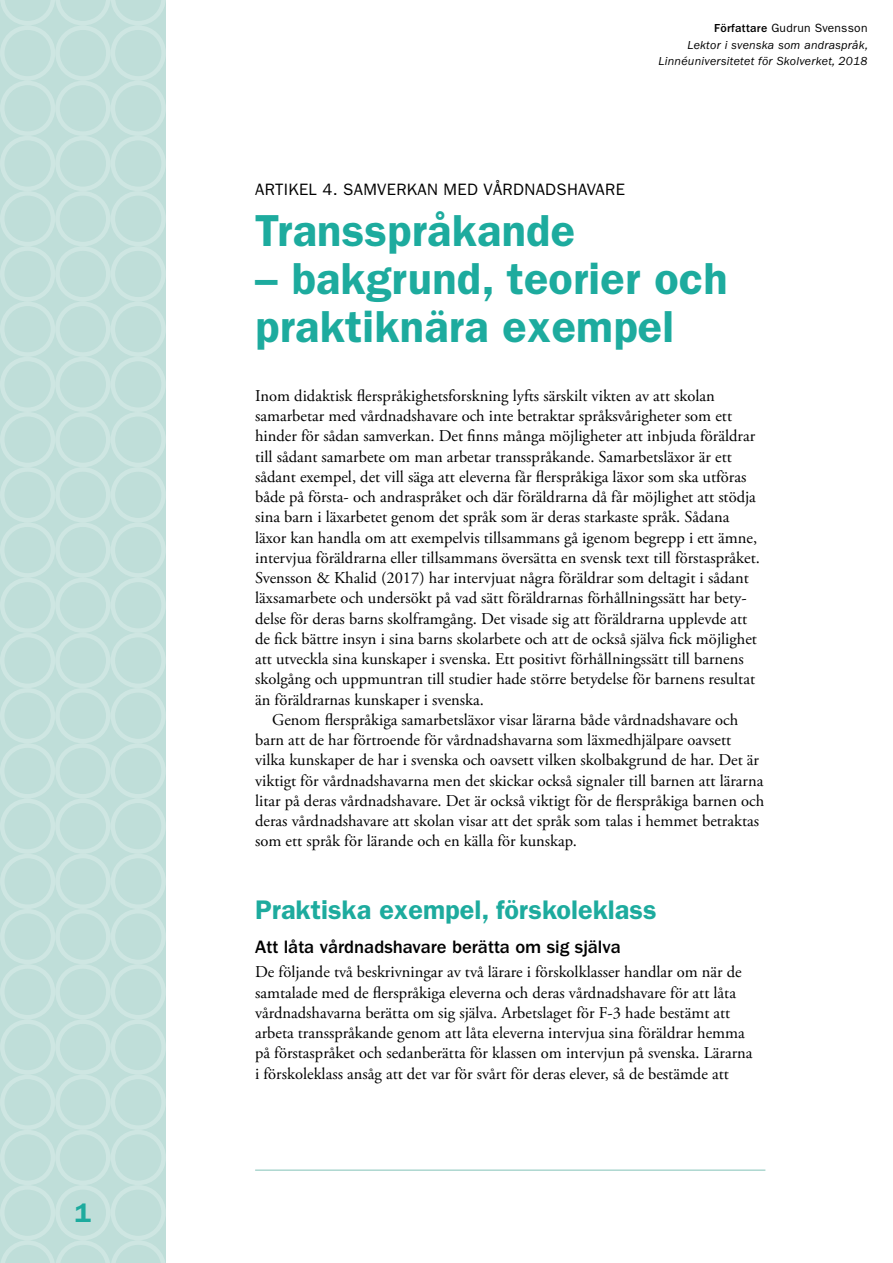
<style>
.page{position:relative;width:893px;height:1263px;background:#fff}
.page>*{position:absolute;margin:0;border:0;box-sizing:border-box;transform-origin:0 0}
.t1{font:600 45px/48px "Franklin Gothic LT";letter-spacing:.005em;color:#1dab9e}
.t2{font:600 27px "Franklin Gothic LT";color:#1dab9e}
.t3{font:500 18.6px "Franklin Gothic LT";color:#000}
.t4{font:16.5px/20.2px "Adobe Garamond Pro";color:#000}
.t5{font:16.5px "Franklin Gothic LT";letter-spacing:.02em;color:#000}
.t6{font:italic 12px/16.5px "Franklin Gothic LT";letter-spacing:.02em;color:#000;text-align:right}
.s1{font-weight:500;font-style:normal}
.s2{font-style:normal}
</style>
<div class="page">
<hr style="left:255px;top:1169px;width:510px;height:2px;background:#acd6cf">
<div style="left:0;top:0;width:166px;height:1263px;background:#bfded9"></div>
<div style="left:0;top:412px;width:55px;height:55px;border:4px solid #fff;border-radius:50%"></div>
<div style="left:0;top:854px;width:55px;height:55px;border:4px solid #fff;border-radius:50%"></div>
<div style="left:0;top:633px;width:55px;height:55px;border:4px solid #fff;border-radius:50%"></div>
<div style="left:0;top:1075px;width:55px;height:55px;border:4px solid #fff;border-radius:50%"></div>
<div style="left:0;top:191px;width:55px;height:55px;border:4px solid #fff;border-radius:50%"></div>
<div style="left:0;top:522px;width:55px;height:56px;border:4px solid #fff;border-radius:50%"></div>
<div style="left:0;top:964px;width:55px;height:55px;border:4px solid #fff;border-radius:50%"></div>
<div style="left:0;top:81px;width:55px;height:55px;border:4px solid #fff;border-radius:50%"></div>
<div style="left:0;top:743px;width:55px;height:55px;border:4px solid #fff;border-radius:50%"></div>
<div style="left:0;top:1185px;width:55px;height:55px;border:4px solid #fff;border-radius:50%"></div>
<div style="left:0;top:302px;width:55px;height:55px;border:4px solid #fff;border-radius:50%"></div>
<div style="left:0;top:467px;width:55px;height:55px;border:4px solid #fff;border-radius:50%"></div>
<div style="left:0;top:909px;width:55px;height:55px;border:4px solid #fff;border-radius:50%"></div>
<div style="left:0;top:25px;width:55px;height:56px;border:4px solid #fff;border-radius:50%"></div>
<div style="left:0;top:688px;width:55px;height:55px;border:4px solid #fff;border-radius:50%"></div>
<div style="left:0;top:1130px;width:55px;height:55px;border:4px solid #fff;border-radius:50%"></div>
<div style="left:0;top:246px;width:55px;height:56px;border:4px solid #fff;border-radius:50%"></div>
<div style="left:0;top:578px;width:55px;height:55px;border:4px solid #fff;border-radius:50%"></div>
<div style="left:0;top:1019px;width:55px;height:56px;border:4px solid #fff;border-radius:50%"></div>
<div style="left:0;top:136px;width:55px;height:55px;border:4px solid #fff;border-radius:50%"></div>
<div style="left:0;top:798px;width:55px;height:56px;border:4px solid #fff;border-radius:50%"></div>
<div style="left:0;top:357px;width:55px;height:55px;border:4px solid #fff;border-radius:50%"></div>
<div style="left:55px;top:412px;width:56px;height:55px;border:4px solid #fff;border-radius:50%"></div>
<div style="left:55px;top:854px;width:56px;height:55px;border:4px solid #fff;border-radius:50%"></div>
<div style="left:55px;top:633px;width:55px;height:55px;border:4px solid #fff;border-radius:50%"></div>
<div style="left:55px;top:1075px;width:56px;height:55px;border:4px solid #fff;border-radius:50%"></div>
<div style="left:55px;top:191px;width:56px;height:55px;border:4px solid #fff;border-radius:50%"></div>
<div style="left:55px;top:522px;width:55px;height:56px;border:4px solid #fff;border-radius:50%"></div>
<div style="left:55px;top:964px;width:56px;height:55px;border:4px solid #fff;border-radius:50%"></div>
<div style="left:55px;top:81px;width:56px;height:55px;border:4px solid #fff;border-radius:50%"></div>
<div style="left:55px;top:743px;width:55px;height:55px;border:4px solid #fff;border-radius:50%"></div>
<div style="left:55px;top:1185px;width:56px;height:55px;border:4px solid #fff;border-radius:50%"></div>
<div style="left:55px;top:302px;width:55px;height:55px;border:4px solid #fff;border-radius:50%"></div>
<div style="left:55px;top:467px;width:56px;height:55px;border:4px solid #fff;border-radius:50%"></div>
<div style="left:55px;top:909px;width:56px;height:55px;border:4px solid #fff;border-radius:50%"></div>
<div style="left:55px;top:25px;width:56px;height:56px;border:4px solid #fff;border-radius:50%"></div>
<div style="left:55px;top:688px;width:55px;height:55px;border:4px solid #fff;border-radius:50%"></div>
<div style="left:55px;top:1130px;width:56px;height:55px;border:4px solid #fff;border-radius:50%"></div>
<div style="left:55px;top:246px;width:56px;height:56px;border:4px solid #fff;border-radius:50%"></div>
<div style="left:55px;top:578px;width:55px;height:55px;border:4px solid #fff;border-radius:50%"></div>
<div style="left:55px;top:1019px;width:56px;height:56px;border:4px solid #fff;border-radius:50%"></div>
<div style="left:55px;top:136px;width:56px;height:55px;border:4px solid #fff;border-radius:50%"></div>
<div style="left:55px;top:798px;width:55px;height:56px;border:4px solid #fff;border-radius:50%"></div>
<div style="left:55px;top:357px;width:55px;height:55px;border:4px solid #fff;border-radius:50%"></div>
<div style="left:111px;top:412px;width:55px;height:55px;border:4px solid #fff;border-radius:50%"></div>
<div style="left:111px;top:854px;width:55px;height:55px;border:4px solid #fff;border-radius:50%"></div>
<svg style="left:0;top:0;width:166px;height:25px"></svg>
<div style="left:111px;top:633px;width:55px;height:55px;border:4px solid #fff;border-radius:50%"></div>
<div style="left:111px;top:1075px;width:55px;height:55px;border:4px solid #fff;border-radius:50%"></div>
<div style="left:111px;top:191px;width:55px;height:55px;border:4px solid #fff;border-radius:50%"></div>
<div style="left:111px;top:522px;width:55px;height:56px;border:4px solid #fff;border-radius:50%"></div>
<div style="left:111px;top:964px;width:55px;height:55px;border:4px solid #fff;border-radius:50%"></div>
<div style="left:111px;top:81px;width:55px;height:55px;border:4px solid #fff;border-radius:50%"></div>
<div style="left:111px;top:743px;width:55px;height:55px;border:4px solid #fff;border-radius:50%"></div>
<div style="left:111px;top:1185px;width:55px;height:55px;border:4px solid #fff;border-radius:50%"></div>
<div style="left:111px;top:302px;width:55px;height:55px;border:4px solid #fff;border-radius:50%"></div>
<div style="left:111px;top:467px;width:55px;height:55px;border:4px solid #fff;border-radius:50%"></div>
<div style="left:111px;top:909px;width:55px;height:55px;border:4px solid #fff;border-radius:50%"></div>
<div style="left:111px;top:25px;width:55px;height:56px;border:4px solid #fff;border-radius:50%"></div>
<div style="left:111px;top:688px;width:55px;height:55px;border:4px solid #fff;border-radius:50%"></div>
<div style="left:111px;top:1130px;width:55px;height:55px;border:4px solid #fff;border-radius:50%"></div>
<div style="left:111px;top:246px;width:55px;height:56px;border:4px solid #fff;border-radius:50%"></div>
<div style="left:111px;top:578px;width:55px;height:55px;border:4px solid #fff;border-radius:50%"></div>
<div style="left:111px;top:1019px;width:55px;height:56px;border:4px solid #fff;border-radius:50%"></div>
<div style="left:111px;top:136px;width:55px;height:55px;border:4px solid #fff;border-radius:50%"></div>
<div style="left:111px;top:798px;width:55px;height:56px;border:4px solid #fff;border-radius:50%"></div>
<svg style="left:1px;top:1240px;width:164px;height:23px"></svg>
<div style="left:111px;top:357px;width:55px;height:55px;border:4px solid #fff;border-radius:50%"></div>
<h2 class="t2" style="left:75px;top:1196px;width:18px">1</h2>
<p class="t6" style="left:658px;top:20px;width:211px"><span class="s1">Författare</span> <span class="s2">Gudrun Svensson<br></span>Lektor i svenska som andraspråk,<br>Linnéuniversitetet för Skolverket, 2018</p>
<p class="t5" style="left:255px;top:180px;width:371px">ARTIKEL 4. SAMVERKAN MED VÅRDNADSHAVARE</p>
<h1 class="t1" style="left:255px;top:207px;width:321px">Transspråkande</h1>
<h1 class="t1" style="left:255px;top:255px;width:474px">– bakgrund, teorier och praktiknära exempel</h1>
<p class="t4" style="left:255px;top:386px;width:506px">Inom didaktisk flerspråkighetsforskning lyfts särskilt vikten av att skolan samarbetar med vårdnadshavare och inte betraktar språksvårigheter som ett hinder för sådan samverkan. Det finns många möjligheter att inbjuda föräldrar till sådant samarbete om man arbetar transspråkande. Samarbetsläxor är ett sådant exempel, det vill säga att eleverna får flerspråkiga läxor som ska utföras både på första- och andraspråket och där föräldrarna då får möjlighet att stödja sina barn i läxarbetet genom det språk som är deras starkaste språk. Sådana läxor kan handla om att exempelvis tillsammans gå igenom begrepp i ett ämne, intervjua föräldrarna eller tillsammans översätta en svensk text till förstaspråket.<br>Svensson &amp; Khalid (2017) har intervjuat några föräldrar som deltagit i sådant läxsamarbete och undersökt på vad sätt föräldrarnas förhållningssätt har bety&shy;delse för deras barns skolframgång. Det visade sig att föräldrarna upplevde att de fick bättre insyn i sina barns skolarbete och att de också själva fick möjlighet att utveckla sina kunskaper i svenska. Ett positivt förhållningssätt till barnens skolgång och uppmuntran till studier hade större betydelse för barnens resultat än föräldrarnas kunskaper i svenska.</p>
<p class="t4" style="left:255px;top:710px;width:511px;text-indent:17px">Genom flerspråkiga samarbetsläxor visar lärarna både vårdnadshavare och barn att de har förtroende för vårdnadshavarna som läxmedhjälpare oavsett vilka kunskaper de har i svenska och oavsett vilken skolbakgrund de har. Det är viktigt för vårdnadshavarna men det skickar också signaler till barnen att lärarna litar på deras vårdnadshavare. Det är också viktigt för de flerspråkiga barnen och deras vårdnadshavare att skolan visar att det språk som talas i hemmet betraktas som ett språk för lärande och en källa för kunskap.</p>
<h2 class="t2" style="left:255px;top:894px;width:403px">Praktiska exempel, förskoleklass</h2>
<h3 class="t3" style="left:255px;top:936px;width:367px">Att låta vårdnadshavare berätta om sig själva</h3>
<p class="t4" style="left:255px;top:962px;width:499px">De följande två beskrivningar av två lärare i förskolklasser handlar om när de samtalade med de flerspråkiga eleverna och deras vårdnadshavare för att låta vårdnadshavarna berätta om sig själva. Arbetslaget för F-3 hade bestämt att arbeta transspråkande genom att låta eleverna intervjua sina föräldrar hemma på förstaspråket och sedanberätta för klassen om intervjun på svenska. Lärarna i förskoleklass ansåg att det var för svårt för deras elever, så de bestämde att</p>
</div>
